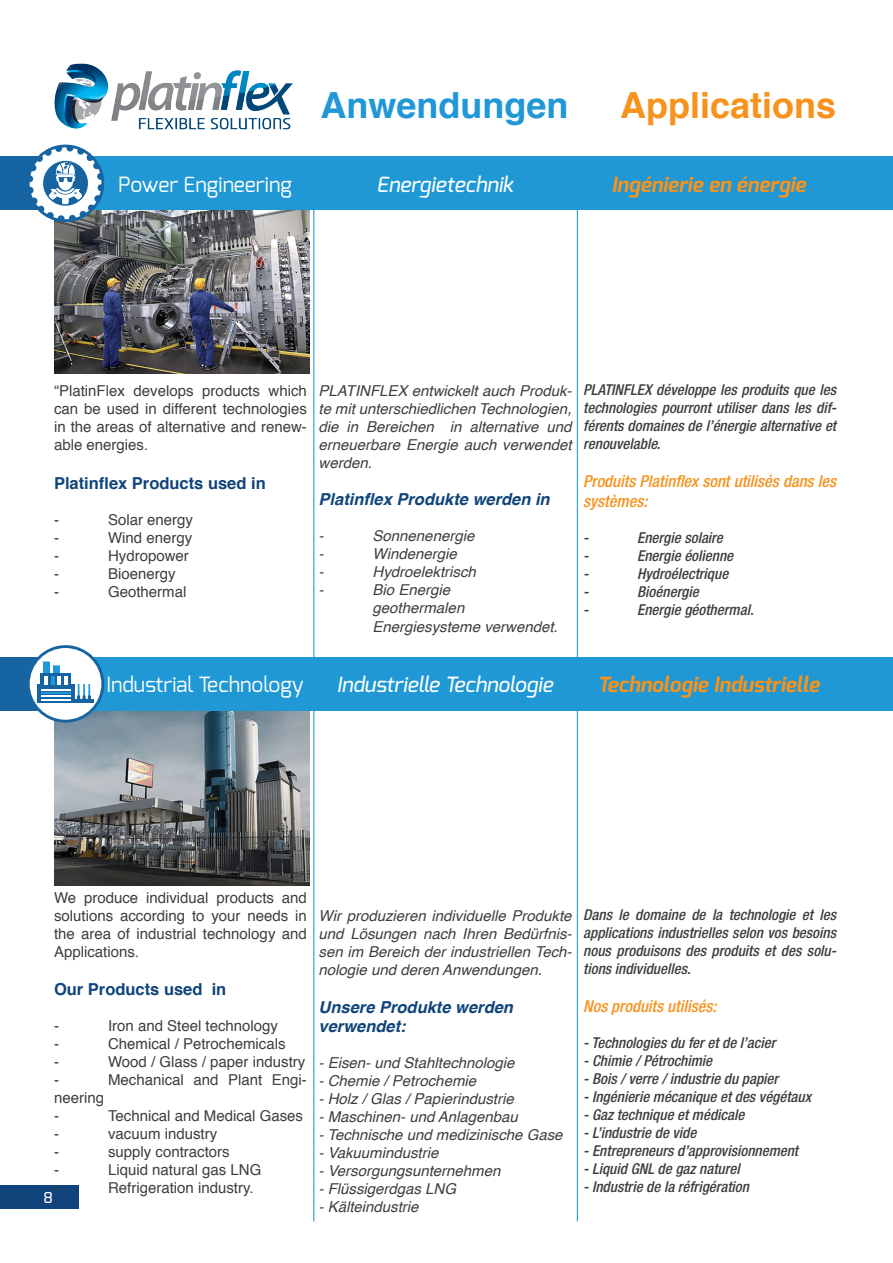
<style>
.page{position:relative;width:893px;height:1263px;background:#fff}
.page>*{position:absolute;margin:0;border:0;box-sizing:border-box;transform-origin:0 0}
.t1{font:700 36px "Helvetica";color:#f7931d}
.t2{font:700 36px "Helvetica";color:#1f98d5}
.t3{font:italic 700 21px "Exo";color:#f7931d}
.t4{font:italic 500 21px "Exo";color:#fff}
.t5{font:21px "Exo";color:#fff}
.t6{font:italic 500 condensed 16.5px/19.8px "Helvetica Neue LT Std";color:#f7931d}
.t7{font:italic 700 16.5px "Helvetica";color:#10447a}
.t8{font:700 16.5px "Helvetica";color:#10447a}
.t9{font:italic 500 condensed 15px/18px "Helvetica Neue LT Std";color:#3e3e3f;text-align:justify}
.t10{font:italic 15px/18px "Helvetica";color:#3e3e3f;text-align:justify}
.t11{font:15px/18px "Helvetica";color:#3e3e3f;text-align:justify}
.t12{font:500 15px "Exo";color:#fff}
</style>
<div class="page">
<img style="left:54px;top:63px;width:239px;height:67px">
<div style="left:0;top:1185px;width:79px;height:24px;background:#10447a"></div>
<hr style="left:313px;top:170px;width:1px;height:1051px;background:#1f98d5">
<hr style="left:577px;top:170px;width:1px;height:1051px;background:#1f98d5">
<img style="left:54px;top:710px;width:255px;height:175px">
<div style="left:0;top:657px;width:75px;height:53px;background:#1665a2"></div>
<div style="left:75px;top:657px;width:818px;height:53px;background:#1f98d5"></div>
<img style="left:54px;top:210px;width:255px;height:163px">
<svg style="left:27px;top:645px;width:77px;height:78px"></svg>
<div style="left:30px;top:648px;width:71px;height:72px;background:#fff;border-radius:50%"></div>
<svg style="left:77px;top:684px;width:14px;height:15px"></svg>
<hr style="left:74px;top:699px;width:20px;height:4px;background:#1665a2">
<div style="left:43px;top:662px;width:7px;height:16px;background:#1f98d5"></div>
<div style="left:53px;top:666px;width:7px;height:16px;background:#1f98d5"></div>
<svg style="left:43px;top:661px;width:17px;height:5px"></svg>
<div style="left:37px;top:684px;width:37px;height:19px;background:#1665a2"></div>
<div style="left:40px;top:673px;width:31px;height:22px;background:#1665a2"></div>
<svg style="left:44px;top:676px;width:23px;height:9px"></svg>
<hr style="left:41px;top:689px;width:30px;height:2px;background:#fff">
<hr style="left:41px;top:692px;width:30px;height:2px;background:#1f98d5">
<hr style="left:41px;top:695px;width:30px;height:2px;background:#fff">
<hr style="left:41px;top:699px;width:30px;height:2px;background:#fff">
<div style="left:0;top:157px;width:75px;height:53px;background:#1665a2"></div>
<div style="left:75px;top:157px;width:818px;height:53px;background:#1f98d5"></div>
<div style="left:27px;top:145px;width:77px;height:77px;background:#1665a2;border-radius:50%"></div>
<svg style="left:30px;top:147px;width:71px;height:72px"></svg>
<p class="t5" style="left:118px;top:171px;width:175px">Power Engineering</p>
<p class="t2" style="left:321px;top:77px;width:250px">Anwendungen</p>
<p class="t1" style="left:620px;top:77px;width:218px">Applications</p>
<p class="t4" style="left:377px;top:171px;width:138px">Energietechnik</p>
<p class="t3" style="left:611px;top:171px;width:196px">Ingénierie en énergie</p>
<p class="t11" style="left:54px;top:382px;width:254px">“PlatinFlex develops products which can be used in different technologies in the areas of alternative and renew&shy;able energies.</p>
<p class="t8" style="left:54px;top:470px;width:213px">Platinflex Products used in</p>
<p class="t11" style="left:54px;top:511px;width:6px">-</p>
<p class="t11" style="left:108px;top:511px;width:87px">Solar energy</p>
<p class="t11" style="left:54px;top:529px;width:6px">-</p>
<p class="t11" style="left:108px;top:529px;width:86px">Wind energy</p>
<p class="t11" style="left:54px;top:547px;width:6px">-</p>
<p class="t11" style="left:108px;top:547px;width:82px">Hydropower</p>
<p class="t11" style="left:54px;top:565px;width:6px">-</p>
<p class="t11" style="left:108px;top:565px;width:69px">Bioenergy</p>
<p class="t11" style="left:54px;top:583px;width:6px">-</p>
<p class="t11" style="left:108px;top:583px;width:80px">Geothermal</p>
<p class="t10" style="left:319px;top:382px;width:255px">PLATINFLEX entwickelt auch Produk&shy;te mit unterschiedlichen Technologien, die in Bereichen in alternative und erneuerbare Energie auch verwendet werden.</p>
<p class="t7" style="left:319px;top:486px;width:233px">Platinflex Produkte werden in</p>
<p class="t10" style="left:319px;top:527px;width:6px">-</p>
<p class="t10" style="left:373px;top:527px;width:103px">Sonnenenergie</p>
<p class="t10" style="left:319px;top:545px;width:6px">-</p>
<p class="t10" style="left:373px;top:545px;width:86px">Windenergie</p>
<p class="t10" style="left:319px;top:563px;width:6px">-</p>
<p class="t10" style="left:373px;top:563px;width:105px">Hydroelektrisch</p>
<p class="t10" style="left:319px;top:581px;width:6px">-</p>
<p class="t10" style="left:373px;top:581px;width:79px">Bio Energie</p>
<p class="t10" style="left:373px;top:599px;width:93px">geothermalen</p>
<p class="t10" style="left:373px;top:617px;width:187px">Energiesysteme verwendet.</p>
<p class="t9" style="left:583px;top:381px;width:255px">PLATINFLEX développe les produits que les technologies pourront utiliser dans les dif&shy;férents domaines de l’énergie alternative et renouvelable.</p>
<p class="t6" style="left:583px;top:471px;width:254px">Produits Platinflex sont utilisés dans les systèmes:</p>
<p class="t9" style="left:583px;top:529px;width:7px">-</p>
<p class="t9" style="left:637px;top:529px;width:87px">Energie solaire</p>
<p class="t9" style="left:583px;top:547px;width:7px">-</p>
<p class="t9" style="left:637px;top:547px;width:97px">Energie éolienne</p>
<p class="t9" style="left:583px;top:565px;width:7px">-</p>
<p class="t9" style="left:637px;top:565px;width:93px">Hydroélectrique</p>
<p class="t9" style="left:583px;top:583px;width:7px">-</p>
<p class="t9" style="left:637px;top:583px;width:63px">Bioénergie</p>
<p class="t9" style="left:583px;top:601px;width:7px">-</p>
<p class="t9" style="left:637px;top:601px;width:118px">Energie géothermal.</p>
<p class="t5" style="left:107px;top:671px;width:199px">Industrial Technology</p>
<p class="t4" style="left:337px;top:671px;width:218px">Industrielle Technologie</p>
<p class="t3" style="left:598px;top:671px;width:224px">Technologie Industrielle</p>
<p class="t11" style="left:54px;top:889px;width:254px">We produce individual products and solutions according to your needs in the area of industrial technology and Applications.</p>
<p class="t8" style="left:54px;top:976px;width:174px">Our Products used in</p>
<p class="t11" style="left:54px;top:1017px;width:6px">-</p>
<p class="t11" style="left:108px;top:1017px;width:172px">Iron and Steel technology</p>
<p class="t11" style="left:54px;top:1035px;width:6px">-</p>
<p class="t11" style="left:108px;top:1035px;width:179px">Chemical / Petrochemicals</p>
<p class="t11" style="left:54px;top:1053px;width:6px">-</p>
<p class="t11" style="left:108px;top:1053px;width:199px">Wood / Glass / paper industry</p>
<p class="t11" style="left:54px;top:1071px;width:6px">-</p>
<p class="t11" style="left:108px;top:1071px;width:200px">Mechanical and Plant Engi-</p>
<p class="t11" style="left:54px;top:1089px;width:52px">neering</p>
<p class="t11" style="left:54px;top:1107px;width:6px">-</p>
<p class="t11" style="left:108px;top:1107px;width:197px">Technical and Medical Gases</p>
<p class="t11" style="left:54px;top:1125px;width:6px">-</p>
<p class="t11" style="left:108px;top:1125px;width:111px">vacuum industry</p>
<p class="t11" style="left:54px;top:1143px;width:6px">-</p>
<p class="t11" style="left:108px;top:1143px;width:123px">supply contractors</p>
<p class="t11" style="left:54px;top:1161px;width:6px">-</p>
<p class="t11" style="left:108px;top:1161px;width:155px">Liquid natural gas LNG</p>
<p class="t11" style="left:54px;top:1179px;width:6px">-</p>
<p class="t11" style="left:108px;top:1179px;width:147px">Refrigeration industry.</p>
<p class="t12" style="left:43px;top:1188px;width:11px">8</p>
<p class="t10" style="left:319px;top:907px;width:255px">Wir produzieren individuelle Produkte und Lösungen nach Ihren Bedürfnis&shy;sen im Bereich der industriellen Tech&shy;nologie und deren Anwendungen.</p>
<p class="t7" style="left:319px;top:993px;width:196px">Unsere Produkte werden</p>
<p class="t7" style="left:319px;top:1013px;width:89px">verwendet:</p>
<p class="t10" style="left:319px;top:1054px;width:197px">- Eisen- und Stahltechnologie</p>
<p class="t10" style="left:319px;top:1072px;width:159px">- Chemie / Petrochemie</p>
<p class="t10" style="left:319px;top:1090px;width:197px">- Holz / Glas / Papierindustrie</p>
<p class="t10" style="left:319px;top:1108px;width:201px">- Maschinen- und Anlagenbau</p>
<p class="t10" style="left:319px;top:1126px;width:245px">- Technische und medizinische Gase</p>
<p class="t10" style="left:319px;top:1144px;width:121px">- Vakuumindustrie</p>
<p class="t10" style="left:319px;top:1162px;width:183px">- Versorgungsunternehmen</p>
<p class="t10" style="left:319px;top:1180px;width:139px">- Flüssigerdgas LNG</p>
<p class="t10" style="left:319px;top:1198px;width:102px">- Kälteindustrie</p>
<p class="t9" style="left:583px;top:906px;width:255px">Dans le domaine de la technologie et les applications industrielles selon vos besoins nous produisons des produits et des solu&shy;tions individuelles.</p>
<p class="t6" style="left:583px;top:996px;width:135px">Nos produits utilisés:</p>
<p class="t9" style="left:583px;top:1034px;width:194px">- Technologies du fer et de l’acier</p>
<p class="t9" style="left:583px;top:1052px;width:130px">- Chimie / Pétrochimie</p>
<p class="t9" style="left:583px;top:1070px;width:197px">- Bois / verre / industrie du papier</p>
<p class="t9" style="left:583px;top:1088px;width:229px">- Ingénierie mécanique et des végétaux</p>
<p class="t9" style="left:583px;top:1106px;width:163px">- Gaz technique et médicale</p>
<p class="t9" style="left:583px;top:1124px;width:115px">- L’industrie de vide</p>
<p class="t9" style="left:583px;top:1142px;width:216px">- Entrepreneurs d’approvisionnement</p>
<p class="t9" style="left:583px;top:1160px;width:158px">- Liquid GNL de gaz naturel</p>
<p class="t9" style="left:583px;top:1178px;width:167px">- Industrie de la réfrigération</p>
</div>
